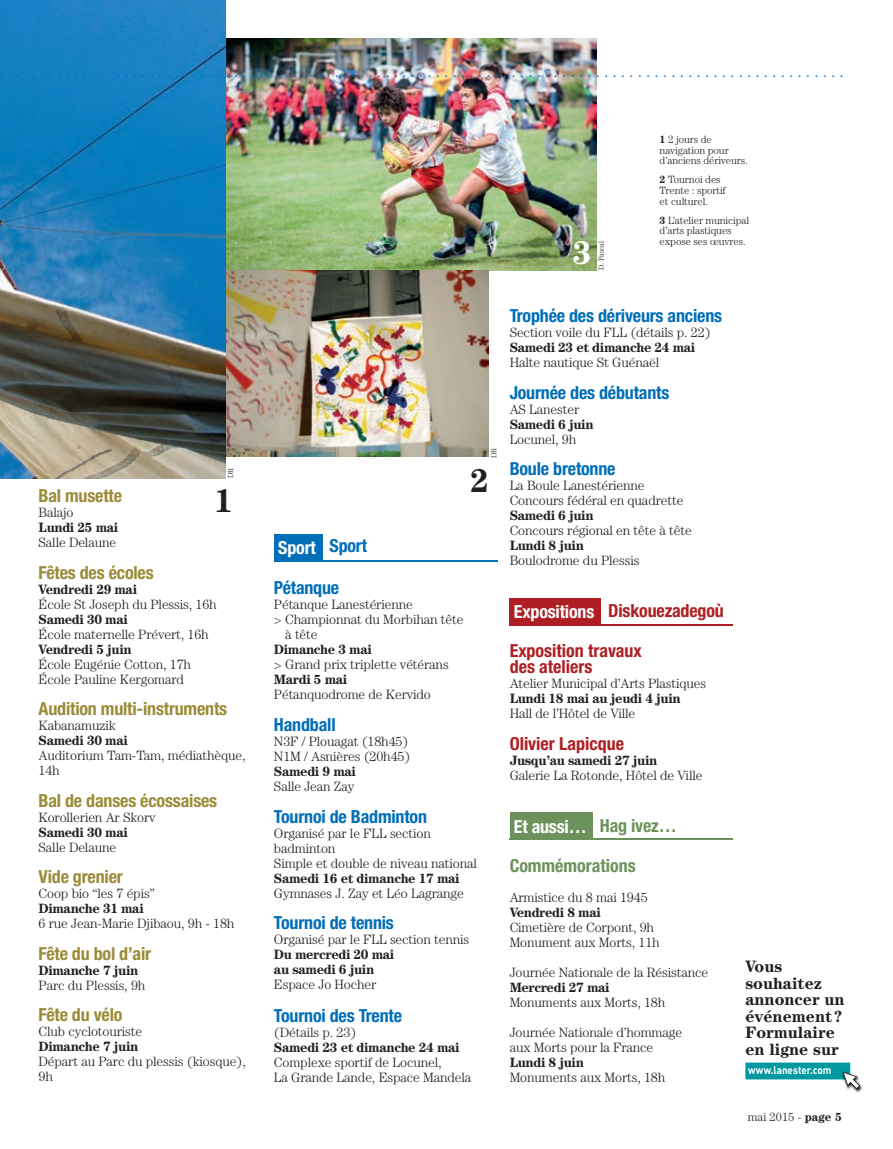
<style>
.page{position:relative;width:893px;height:1149px;background:#fff}
.page>*{position:absolute;margin:0;border:0;box-sizing:border-box;transform-origin:0 0}
.t1{font:700 33px "Century";color:#231f20}
.t2{font:700 33px "Century";color:#fff}
.t3{font:700 condensed 18px "Helvetica Neue LT Std";letter-spacing:-.01em;color:#006eb9}
.t4{font:700 condensed 18px "Helvetica Neue LT Std";letter-spacing:-.01em;color:#9b8c39}
.t5{font:700 condensed 18px/16.5px "Helvetica Neue LT Std";color:#af1e22}
.t6{font:700 condensed 18px "Helvetica Neue LT Std";letter-spacing:-.01em;color:#fff}
.t7{font:700 condensed 18px "Helvetica Neue LT Std";color:#6c925c}
.t8{font:700 16.5px/16.5px "Century";color:#231f20}
.t9{font:300 13.5px/15px "Century";letter-spacing:-.01em;color:#231f20}
.t10{font:700 13.5px/15px "Century";letter-spacing:-.03em;color:#231f20}
.t11{font:300 12px "Century";color:#231f20}
.t12{font:700 10.95px "DIN";letter-spacing:-.01em;color:#fff;scale:.9 1}
.t13{font:300 10.5px/10.5px "Century";letter-spacing:-.01em;color:#231f20}
.t14{font:300 7.5px "Century";letter-spacing:-.01em;color:#231f20}
.s1{font-weight:700}
</style>
<div class="page">
<img style="left:225px;top:38px;width:372px;height:232px">
<img style="left:846px;top:1084px;width:17px;height:8px">
<svg style="left:745px;top:1062px;width:115px;height:26px"></svg>
<img style="left:225px;top:270px;width:263px;height:187px">
<img style="left:0;top:0;width:225px;height:478px">
<div style="left:274px;top:534px;width:48px;height:27px;background:#006eb9"></div>
<hr style="left:274px;top:559px;width:223px;height:2px;background:#006eb9">
<div style="left:510px;top:598px;width:91px;height:27px;background:#af1e22"></div>
<hr style="left:510px;top:623px;width:223px;height:2px;background:#af1e22">
<div style="left:510px;top:812px;width:82px;height:27px;background:#6c925c"></div>
<hr style="left:510px;top:838px;width:223px;height:1px;background:#6c925c">
<p class="t14" style="left:226px;top:478px;width:12px;rotate:-90deg">DR</p>
<h1 class="t1" style="left:214px;top:481px;width:20px">1</h1>
<h2 class="t4" style="left:39px;top:484px;width:85px">Bal musette</h2>
<p class="t9" style="left:39px;top:504px;width:37px">Balajo</p>
<p class="t10" style="left:39px;top:519px;width:81px">Lundi 25 mai</p>
<p class="t9" style="left:39px;top:534px;width:79px">Salle Delaune</p>
<h2 class="t4" style="left:39px;top:561px;width:117px">Fêtes des écoles</h2>
<p class="t10" style="left:39px;top:581px;width:100px">Vendredi 29 mai</p>
<p class="t9" style="left:39px;top:596px;width:180px">École St Joseph du Plessis, 16h</p>
<p class="t10" style="left:39px;top:611px;width:91px">Samedi 30 mai</p>
<p class="t9" style="left:39px;top:626px;width:172px">École maternelle Prévert, 16h</p>
<p class="t10" style="left:39px;top:641px;width:95px">Vendredi 5 juin</p>
<p class="t9" style="left:39px;top:656px;width:154px">École Eugénie Cotton, 17h<br>École Pauline Kergomard</p>
<h2 class="t4" style="left:39px;top:697px;width:190px">Audition multi-instruments</h2>
<p class="t9" style="left:39px;top:717px;width:79px">Kabanamuzik</p>
<p class="t10" style="left:39px;top:732px;width:91px">Samedi 30 mai</p>
<p class="t9" style="left:39px;top:747px;width:209px">Auditorium Tam-Tam, médiathèque,<br>14h</p>
<h2 class="t4" style="left:39px;top:789px;width:180px">Bal de danses écossaises</h2>
<p class="t9" style="left:39px;top:809px;width:119px">Korollerien Ar Skorv</p>
<p class="t10" style="left:39px;top:824px;width:91px">Samedi 30 mai</p>
<p class="t9" style="left:39px;top:839px;width:79px">Salle Delaune</p>
<h2 class="t4" style="left:39px;top:865px;width:86px">Vide grenier</h2>
<p class="t9" style="left:39px;top:885px;width:118px">Coop bio “les 7 épis”</p>
<p class="t10" style="left:39px;top:900px;width:107px">Dimanche 31 mai</p>
<p class="t9" style="left:39px;top:915px;width:197px">6 rue Jean-Marie Djibaou, 9h - 18h</p>
<h2 class="t4" style="left:39px;top:942px;width:114px">Fête du bol d’air</h2>
<p class="t10" style="left:39px;top:962px;width:101px">Dimanche 7 juin</p>
<p class="t9" style="left:39px;top:977px;width:108px">Parc du Plessis, 9h</p>
<h2 class="t4" style="left:39px;top:1003px;width:85px">Fête du vélo</h2>
<p class="t9" style="left:39px;top:1023px;width:105px">Club cyclotouriste</p>
<p class="t10" style="left:39px;top:1038px;width:101px">Dimanche 7 juin</p>
<p class="t9" style="left:39px;top:1053px;width:209px">Départ au Parc du plessis (kiosque),<br>9h</p>
<h1 class="t2" style="left:573px;top:233px;width:20px">3</h1>
<p class="t14" style="left:597px;top:270px;width:31px;rotate:-90deg">D. Pascal</p>
<p class="t13" style="left:660px;top:134px;width:90px"><span class="s1">1</span> 2 jours de navigation pour d’anciens dériveurs.</p>
<p class="t13" style="left:660px;top:174px;width:68px"><span class="s1">2</span> Tournoi des<br>Trente : sportif et culturel.</p>
<p class="t13" style="left:660px;top:214px;width:91px"><span class="s1">3</span> L’atelier municipal d’arts plastiques expose ses œuvres.</p>
<p class="t14" style="left:490px;top:458px;width:12px;rotate:-90deg">DR</p>
<h1 class="t1" style="left:470px;top:461px;width:20px">2</h1>
<h2 class="t3" style="left:329px;top:534px;width:39px">Sport</h2>
<h2 class="t6" style="left:278px;top:536px;width:39px">Sport</h2>
<h2 class="t3" style="left:274px;top:577px;width:67px">Pétanque</h2>
<p class="t9" style="left:274px;top:597px;width:140px">Pétanque Lanestérienne</p>
<p class="t9" style="left:274px;top:612px;width:191px">&gt; Championnat du Morbihan tête</p>
<p class="t9" style="left:285px;top:627px;width:34px">à tête</p>
<p class="t10" style="left:274px;top:642px;width:99px">Dimanche 3 mai</p>
<p class="t9" style="left:274px;top:657px;width:176px">&gt; Grand prix triplette vétérans</p>
<p class="t10" style="left:274px;top:672px;width:75px">Mardi 5 mai</p>
<p class="t9" style="left:274px;top:687px;width:158px">Pétanquodrome de Kervido</p>
<h2 class="t3" style="left:274px;top:713px;width:63px">Handball</h2>
<p class="t9" style="left:274px;top:733px;width:138px">N3F / Plouagat (18h45)<br>N1M / Asnières (20h45)</p>
<p class="t10" style="left:274px;top:763px;width:84px">Samedi 9 mai</p>
<p class="t9" style="left:274px;top:778px;width:82px">Salle Jean Zay</p>
<h2 class="t3" style="left:274px;top:805px;width:155px">Tournoi de Badminton</h2>
<p class="t9" style="left:274px;top:825px;width:204px">Organisé par le FLL section badminton<br>Simple et double de niveau national</p>
<p class="t10" style="left:274px;top:870px;width:187px">Samedi 16 et dimanche 17 mai</p>
<p class="t9" style="left:274px;top:885px;width:191px">Gymnases J. Zay et Léo Lagrange</p>
<h2 class="t3" style="left:274px;top:911px;width:121px">Tournoi de tennis</h2>
<p class="t9" style="left:274px;top:931px;width:197px">Organisé par le FLL section tennis</p>
<p class="t10" style="left:274px;top:946px;width:122px">Du mercredi 20 mai au samedi 6 juin</p>
<p class="t9" style="left:274px;top:976px;width:104px">Espace Jo Hocher</p>
<h2 class="t3" style="left:274px;top:1004px;width:130px">Tournoi des Trente</h2>
<p class="t9" style="left:274px;top:1024px;width:84px">(Détails p. 23)</p>
<p class="t10" style="left:274px;top:1039px;width:187px">Samedi 23 et dimanche 24 mai</p>
<p class="t9" style="left:274px;top:1054px;width:199px">Complexe sportif de Locunel,<br>La Grande Lande, Espace Mandela</p>
<h2 class="t3" style="left:510px;top:304px;width:214px">Trophée des dériveurs anciens</h2>
<p class="t9" style="left:510px;top:324px;width:203px">Section voile du FLL (détails p. 22)</p>
<p class="t10" style="left:510px;top:339px;width:187px">Samedi 23 et dimanche 24 mai</p>
<p class="t9" style="left:510px;top:354px;width:151px">Halte nautique St Guénaël</p>
<h2 class="t3" style="left:510px;top:381px;width:161px">Journée des débutants</h2>
<p class="t9" style="left:510px;top:401px;width:71px">AS Lanester</p>
<p class="t10" style="left:510px;top:416px;width:85px">Samedi 6 juin</p>
<p class="t9" style="left:510px;top:431px;width:68px">Locunel, 9h</p>
<h2 class="t3" style="left:510px;top:457px;width:107px">Boule bretonne</h2>
<p class="t9" style="left:510px;top:477px;width:175px">La Boule Lanestérienne<br>Concours fédéral en quadrette</p>
<p class="t10" style="left:510px;top:507px;width:85px">Samedi 6 juin</p>
<p class="t9" style="left:510px;top:522px;width:184px">Concours régional en tête à tête</p>
<p class="t10" style="left:510px;top:537px;width:76px">Lundi 8 juin</p>
<p class="t9" style="left:510px;top:552px;width:131px">Boulodrome du Plessis</p>
<h2 class="t6" style="left:514px;top:600px;width:82px">Expositions</h2>
<h2 class="t5" style="left:510px;top:641px;width:134px">Exposition travaux des ateliers</h2>
<p class="t9" style="left:510px;top:675px;width:198px">Atelier Municipal d’Arts Plastiques</p>
<p class="t10" style="left:510px;top:690px;width:173px">Lundi 18 mai au jeudi 4 juin</p>
<p class="t9" style="left:510px;top:705px;width:127px">Hall de l’Hôtel de Ville</p>
<h2 class="t5" style="left:510px;top:734px;width:116px">Olivier Lapicque</h2>
<p class="t10" style="left:510px;top:752px;width:149px">Jusqu’au samedi 27 juin</p>
<p class="t9" style="left:510px;top:767px;width:194px">Galerie La Rotonde, Hôtel de Ville</p>
<h2 class="t6" style="left:514px;top:815px;width:74px">Et aussi…</h2>
<h2 class="t7" style="left:510px;top:853px;width:128px">Commémorations</h2>
<p class="t9" style="left:510px;top:888px;width:140px">Armistice du 8 mai 1945</p>
<p class="t10" style="left:510px;top:903px;width:93px">Vendredi 8 mai</p>
<p class="t9" style="left:510px;top:918px;width:152px">Cimetière de Corpont, 9h<br>Monument aux Morts, 11h</p>
<p class="t9" style="left:510px;top:963px;width:200px">Journée Nationale de la Résistance</p>
<p class="t10" style="left:510px;top:978px;width:102px">Mercredi 27 mai</p>
<p class="t9" style="left:510px;top:993px;width:157px">Monuments aux Morts, 18h</p>
<p class="t9" style="left:510px;top:1023px;width:174px">Journée Nationale d’hommage aux Morts pour la France</p>
<p class="t10" style="left:510px;top:1053px;width:76px">Lundi 8 juin</p>
<p class="t9" style="left:510px;top:1068px;width:157px">Monuments aux Morts, 18h</p>
<h2 class="t5" style="left:608px;top:601px;width:117px">Diskouezadegoù</h2>
<h2 class="t7" style="left:600px;top:814px;width:78px">Hag ivez…</h2>
<p class="t8" style="left:745px;top:957px;width:101px">Vous souhaitez annoncer un événement ?<br>Formulaire en ligne sur</p>
<p class="t12" style="left:748px;top:1062px;width:94px">www.lanester.com</p>
<p class="t11" style="left:748px;top:1109px;width:96px">mai 2015 - <span class="s1">page 5</span></p>
</div>
